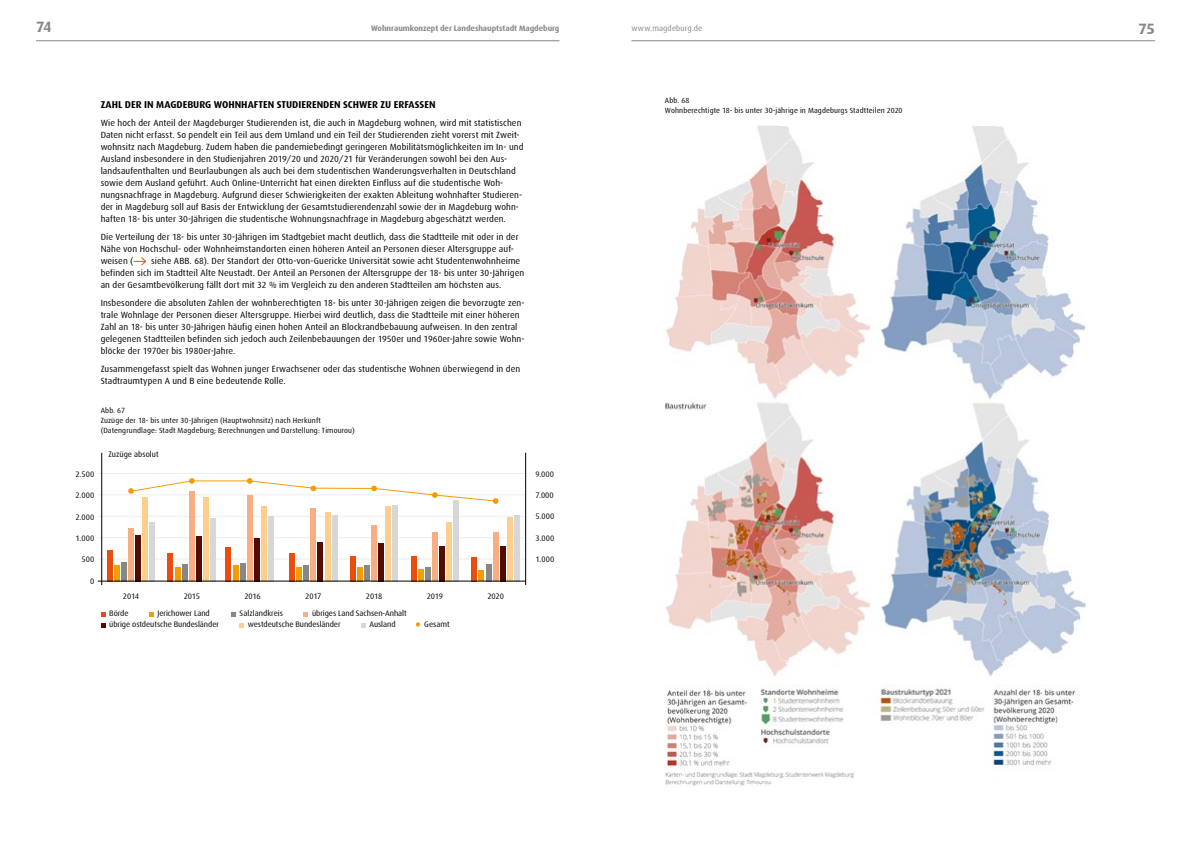
<style>
.page{position:relative;width:1191px;height:842px;background:#fff}
.page>*{position:absolute;margin:0;border:0;box-sizing:border-box;transform-origin:0 0}
.t1{font:700 15px "Dax";color:#878786}
.t2{font:700 10px "Dax";letter-spacing:.005em;color:#000}
.t3{font:9px/12px "Dax";letter-spacing:.01em;color:#000}
.t4{font:8px "Dax";letter-spacing:-.005em;color:#000}
.t5{font:700 8px "Dax";letter-spacing:-.005em;color:#878786}
.t6{font:8px "Dax";letter-spacing:.015em;color:#878786}
.t7{font:7.5px/10px "Dax";letter-spacing:.015em;color:#000}
</style>
<div class="page">
<hr style="left:36px;top:41px;width:523px;height:1px;background:#878786">
<hr style="left:631px;top:41px;width:524px;height:1px;background:#878786">
<svg style="left:134px;top:257px;width:12px;height:9px"></svg>
<img style="left:665px;top:125px;width:421px;height:662px">
<hr style="left:98px;top:559px;width:428px;height:1px;background:#ededed">
<hr style="left:98px;top:537px;width:428px;height:1px;background:#ededed">
<hr style="left:98px;top:516px;width:428px;height:1px;background:#ededed">
<hr style="left:98px;top:495px;width:428px;height:1px;background:#ededed">
<hr style="left:98px;top:473px;width:428px;height:1px;background:#ededed">
<hr style="left:101px;top:453px;width:1px;height:132px;background:#000">
<hr style="left:525px;top:453px;width:1px;height:132px;background:#000">
<div style="left:135px;top:535px;width:6px;height:46px;background:#510e00"></div>
<div style="left:121px;top:562px;width:6px;height:19px;background:#878786"></div>
<div style="left:107px;top:550px;width:6px;height:31px;background:#e94e0f"></div>
<div style="left:142px;top:497px;width:6px;height:84px;background:#fccf8f"></div>
<div style="left:150px;top:522px;width:5px;height:59px;background:#d8d7d7"></div>
<div style="left:128px;top:528px;width:6px;height:53px;background:#f7ae83"></div>
<div style="left:114px;top:565px;width:6px;height:16px;background:#f59c00"></div>
<div style="left:196px;top:536px;width:6px;height:45px;background:#510e00"></div>
<div style="left:182px;top:564px;width:5px;height:17px;background:#878786"></div>
<div style="left:168px;top:553px;width:5px;height:28px;background:#e94e0f"></div>
<div style="left:203px;top:497px;width:6px;height:84px;background:#fccf8f"></div>
<div style="left:210px;top:518px;width:6px;height:63px;background:#d8d7d7"></div>
<div style="left:189px;top:491px;width:6px;height:90px;background:#f7ae83"></div>
<div style="left:175px;top:567px;width:5px;height:14px;background:#f59c00"></div>
<div style="left:254px;top:538px;width:6px;height:43px;background:#510e00"></div>
<div style="left:240px;top:563px;width:5px;height:18px;background:#878786"></div>
<div style="left:226px;top:547px;width:5px;height:34px;background:#e94e0f"></div>
<div style="left:261px;top:506px;width:6px;height:75px;background:#fccf8f"></div>
<div style="left:268px;top:516px;width:6px;height:65px;background:#d8d7d7"></div>
<div style="left:247px;top:495px;width:6px;height:86px;background:#f7ae83"></div>
<div style="left:233px;top:565px;width:5px;height:16px;background:#f59c00"></div>
<div style="left:318px;top:542px;width:5px;height:39px;background:#510e00"></div>
<div style="left:303px;top:565px;width:6px;height:16px;background:#878786"></div>
<div style="left:289px;top:553px;width:6px;height:28px;background:#e94e0f"></div>
<div style="left:325px;top:512px;width:5px;height:69px;background:#fccf8f"></div>
<div style="left:332px;top:515px;width:5px;height:66px;background:#d8d7d7"></div>
<div style="left:310px;top:508px;width:6px;height:73px;background:#f7ae83"></div>
<div style="left:296px;top:567px;width:6px;height:14px;background:#f59c00"></div>
<div style="left:378px;top:543px;width:6px;height:38px;background:#510e00"></div>
<div style="left:364px;top:565px;width:6px;height:16px;background:#878786"></div>
<div style="left:350px;top:556px;width:5px;height:25px;background:#e94e0f"></div>
<div style="left:385px;top:506px;width:6px;height:75px;background:#fccf8f"></div>
<div style="left:392px;top:505px;width:6px;height:76px;background:#d8d7d7"></div>
<div style="left:371px;top:525px;width:6px;height:56px;background:#f7ae83"></div>
<div style="left:357px;top:567px;width:6px;height:14px;background:#f59c00"></div>
<div style="left:439px;top:546px;width:6px;height:35px;background:#510e00"></div>
<div style="left:425px;top:567px;width:5px;height:14px;background:#878786"></div>
<div style="left:411px;top:556px;width:5px;height:25px;background:#e94e0f"></div>
<div style="left:446px;top:522px;width:6px;height:59px;background:#fccf8f"></div>
<div style="left:453px;top:500px;width:6px;height:81px;background:#d8d7d7"></div>
<div style="left:432px;top:532px;width:6px;height:49px;background:#f7ae83"></div>
<div style="left:418px;top:569px;width:5px;height:12px;background:#f59c00"></div>
<div style="left:500px;top:546px;width:5px;height:35px;background:#510e00"></div>
<div style="left:486px;top:564px;width:5px;height:17px;background:#878786"></div>
<div style="left:471px;top:557px;width:6px;height:24px;background:#e94e0f"></div>
<div style="left:507px;top:517px;width:6px;height:64px;background:#fccf8f"></div>
<div style="left:514px;top:515px;width:6px;height:66px;background:#d8d7d7"></div>
<div style="left:493px;top:532px;width:5px;height:49px;background:#f7ae83"></div>
<div style="left:478px;top:570px;width:6px;height:11px;background:#f59c00"></div>
<hr style="left:98px;top:581px;width:428px;height:1px;background:#000">
<svg style="left:101px;top:612px;width:4px;height:4px"></svg>
<svg style="left:149px;top:612px;width:4px;height:4px"></svg>
<svg style="left:231px;top:612px;width:4px;height:4px"></svg>
<svg style="left:303px;top:612px;width:5px;height:4px"></svg>
<svg style="left:101px;top:623px;width:4px;height:4px"></svg>
<svg style="left:239px;top:623px;width:5px;height:4px"></svg>
<svg style="left:361px;top:623px;width:4px;height:4px"></svg>
<svg style="left:416px;top:622px;width:4px;height:5px"></svg>
<svg style="left:128px;top:478px;width:370px;height:26px"></svg>
<h1 class="t1" style="left:36px;top:18px;width:17px">74</h1>
<p class="t5" style="left:371px;top:23px;width:190px">Wohnraumkonzept der Landeshauptstadt Magdeburg</p>
<p class="t6" style="left:631px;top:23px;width:72px">www.magdeburg.de</p>
<h1 class="t1" style="left:1138px;top:20px;width:18px">75</h1>
<p class="t2" style="left:101px;top:99px;width:336px">ZAHL DER IN MAGDEBURG WOHNHAFTEN STUDIERENDEN SCHWER ZU ERFASSEN</p>
<p class="t3" style="left:101px;top:117px;width:424px">Wie hoch der Anteil der Magdeburger Studierenden ist, die auch in Magdeburg wohnen, wird mit statistischen Daten nicht erfasst. So pendelt ein Teil aus dem Umland und ein Teil der Studierenden zieht vorerst mit Zweit&shy;wohnsitz nach Magdeburg. Zudem haben die pandemiebedingt geringeren Mobilitätsmöglichkeiten im In- und Ausland insbesondere in den Studienjahren 2019/20 und 2020/21 für Veränderungen sowohl bei den Aus&shy;landsaufenthalten und Beurlaubungen als auch bei dem studentischen Wanderungsverhalten in Deutschland sowie dem Ausland geführt. Auch Online-Unterricht hat einen direkten Einfluss auf die studentische Woh&shy;nungsnachfrage in Magdeburg. Aufgrund dieser Schwierigkeiten der exakten Ableitung wohnhafter Studieren&shy;der in Magdeburg soll auf Basis der Entwicklung der Gesamtstudierendenzahl sowie der in Magdeburg wohn&shy;haften 18- bis unter 30-Jährigen die studentische Wohnungsnachfrage in Magdeburg abgeschätzt werden.</p>
<p class="t3" style="left:101px;top:231px;width:419px">Die Verteilung der 18- bis unter 30-Jährigen im Stadtgebiet macht deutlich, dass die Stadtteile mit oder in der<br>Nähe von Hochschul- oder Wohnheimstandorten einen höheren Anteil an Personen dieser Altersgruppe auf&shy;weisen (</p>
<p class="t3" style="left:101px;top:255px;width:425px;text-indent:50px">siehe ABB. 68). Der Standort der Otto-von-Guericke Universität sowie acht Studentenwohnheime befinden sich im Stadtteil Alte Neustadt. Der Anteil an Personen der Altersgruppe der 18- bis unter 30-Jährigen an der Gesamtbevölkerung fällt dort mit 32 % im Vergleich zu den anderen Stadtteilen am höchsten aus.</p>
<p class="t3" style="left:101px;top:297px;width:425px">Insbesondere die absoluten Zahlen der wohnberechtigten 18- bis unter 30-Jährigen zeigen die bevorzugte zen&shy;trale Wohnlage der Personen dieser Altersgruppe. Hierbei wird deutlich, dass die Stadtteile mit einer höheren Zahl an 18- bis unter 30-Jährigen häufig einen hohen Anteil an Blockrandbebauung aufweisen. In den zentral gelegenen Stadtteilen befinden sich jedoch auch Zeilenbebauungen der 1950er und 1960er-Jahre sowie Wohn&shy;blöcke der 1970er bis 1980er-Jahre.</p>
<p class="t3" style="left:101px;top:363px;width:421px">Zusammengefasst spielt das Wohnen junger Erwachsener oder das studentische Wohnen überwiegend in den<br>Stadtraumtypen A und B eine bedeutende Rolle.</p>
<p class="t7" style="left:101px;top:406px;width:255px">Abb. 67<br>Zuzüge der 18- bis unter 30-Jährigen (Hauptwohnsitz) nach Herkunft (Datengrundlage: Stadt Magdeburg; Berechnungen und Darstellung: Timourou)</p>
<p class="t4" style="left:75px;top:470px;width:20px">2.500</p>
<p class="t4" style="left:75px;top:491px;width:20px">2.000</p>
<p class="t4" style="left:75px;top:512px;width:20px">2.000</p>
<p class="t4" style="left:76px;top:534px;width:20px">1.000</p>
<p class="t4" style="left:81px;top:555px;width:14px">500</p>
<p class="t4" style="left:90px;top:576px;width:6px">0</p>
<p class="t4" style="left:108px;top:450px;width:52px">Zuzüge absolut</p>
<p class="t4" style="left:123px;top:592px;width:18px">2014</p>
<p class="t4" style="left:184px;top:592px;width:18px">2015</p>
<p class="t4" style="left:244px;top:592px;width:18px">2016</p>
<p class="t4" style="left:305px;top:592px;width:18px">2017</p>
<p class="t4" style="left:366px;top:592px;width:18px">2018</p>
<p class="t4" style="left:427px;top:592px;width:18px">2019</p>
<p class="t4" style="left:487px;top:592px;width:18px">2020</p>
<p class="t4" style="left:109px;top:609px;width:21px">Börde</p>
<p class="t4" style="left:157px;top:609px;width:54px">Jerichower Land</p>
<p class="t4" style="left:240px;top:609px;width:45px">Salzlandkreis</p>
<p class="t4" style="left:312px;top:609px;width:96px">übriges Land Sachsen-Anhalt</p>
<p class="t4" style="left:109px;top:620px;width:111px">übrige ostdeutsche Bundesländer</p>
<p class="t4" style="left:248px;top:620px;width:94px">westdeutsche Bundesländer</p>
<p class="t4" style="left:369px;top:620px;width:28px">Ausland</p>
<p class="t4" style="left:424px;top:620px;width:27px">Gesamt</p>
<p class="t4" style="left:535px;top:470px;width:20px">9.000</p>
<p class="t4" style="left:535px;top:491px;width:20px">7.000</p>
<p class="t4" style="left:535px;top:512px;width:20px">5.000</p>
<p class="t4" style="left:535px;top:534px;width:20px">3.000</p>
<p class="t4" style="left:535px;top:555px;width:20px">1.000</p>
<p class="t7" style="left:665px;top:96px;width:239px">Abb. 68<br>Wohnberechtigte 18- bis unter 30-jährige in Magdeburgs Stadtteilen 2020</p>
</div>
